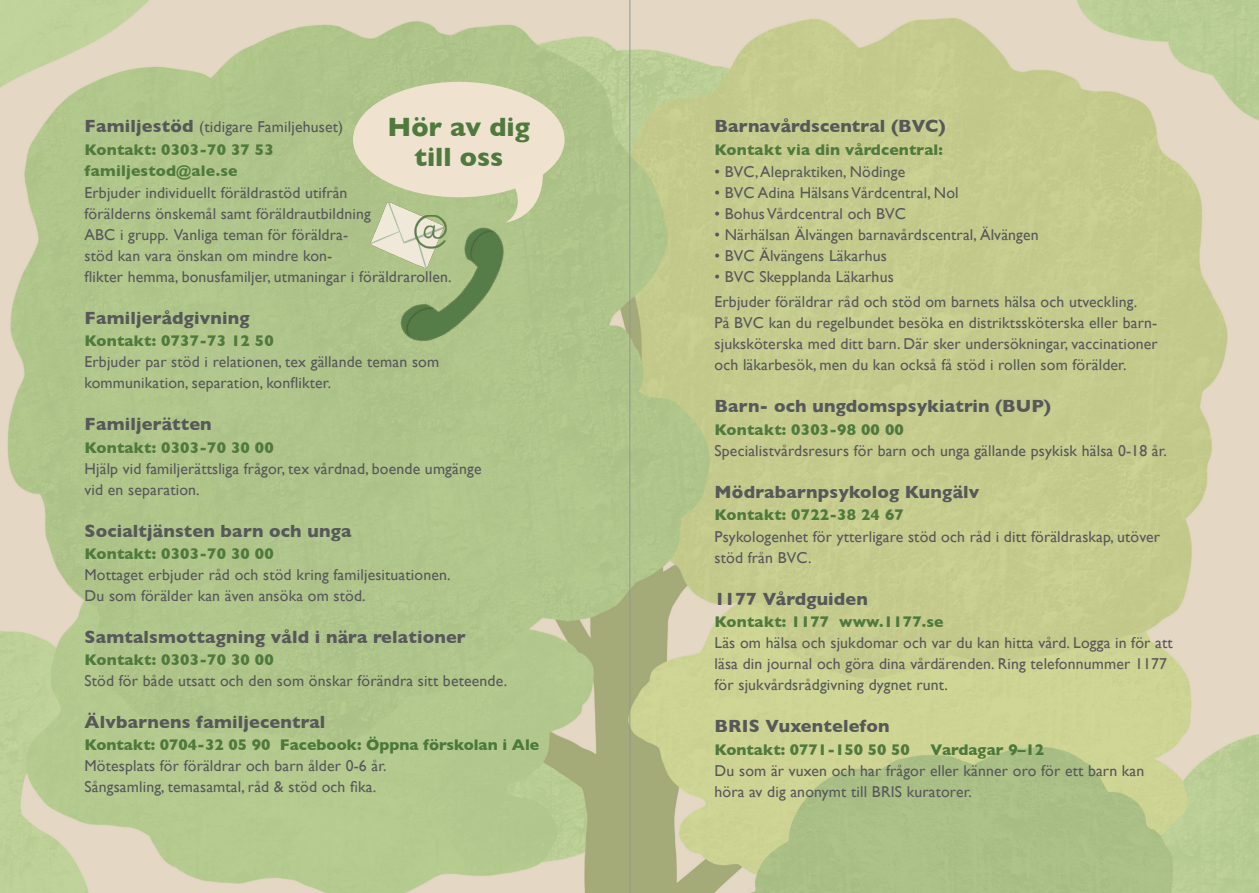
<style>
.page{position:relative;width:1259px;height:893px;background:#fff}
.page>*{position:absolute;margin:0;border:0;box-sizing:border-box;transform-origin:0 0}
.t1{font:700 27px "Gill Sans";color:#4f793d}
.Brödtext{font:700 18px "Gill Sans";letter-spacing:.01em;color:#57585a}
.Brödtext-2{font:15.75px/21px "Gill Sans";letter-spacing:.01em;color:#57585a}
.Brödtext-3{font:700 15.75px/21px "Gill Sans";letter-spacing:.01em;color:#4f793d}
.Mellanrubrik{font:700 15.75px "Gill Sans";color:#4c783b}
.Mellanrubrik-2{font:700 15.75px "Gill Sans";color:#4f793d}
.s1{font-weight:700;font-size:18px}
.s2{color:#4f793d}
</style>
<div class="page">
<img style="left:0;top:0;width:1259px;height:893px">
<img style="left:368px;top:200px;width:80px;height:70px">
<img style="left:370px;top:215px;width:164px;height:136px">
<img style="left:411px;top:215px;width:37px;height:37px">
<div style="left:353px;top:82px;width:211px;height:115px;background:#efe3d0;border-radius:50%"></div>
<svg style="left:505px;top:174px;width:39px;height:49px"></svg>
<hr style="left:629px;top:0;width:1px;height:893px;background:#939598">
<p class="t1" style="left:388px;top:105px;width:144px">Hör av dig</p>
<p class="t1" style="left:414px;top:135px;width:90px">till oss</p>
<p class="Brödtext-2" style="left:85px;top:116px;width:260px"><span class="s1">Familjestöd</span> (tidigare Familjehuset)</p>
<p class="Brödtext-3" style="left:85px;top:139px;width:191px">Kontakt: 0303-70 37 53 familjestod@ale.se</p>
<p class="Brödtext-2" style="left:85px;top:182px;width:369px">Erbjuder individuellt föräldrastöd utifrån<br>förälderns önskemål samt föräldrautbildning<br>ABC i grupp. Vanliga teman för föräldra-<br>stöd kan vara önskan om mindre kon-<br>flikter hemma, bonusfamiljer, utmaningar i föräldrarollen.</p>
<p class="Brödtext" style="left:85px;top:304px;width:166px">Familjerådgivning</p>
<p class="Brödtext-3" style="left:85px;top:330px;width:191px">Kontakt: 0737-73 12 50</p>
<p class="Brödtext-2" style="left:85px;top:351px;width:356px">Erbjuder par stöd i relationen, tex gällande teman som kommunikation, separation, konflikter.</p>
<p class="Brödtext" style="left:85px;top:410px;width:129px">Familjerätten</p>
<p class="Brödtext-3" style="left:85px;top:436px;width:191px">Kontakt: 0303-70 30 00</p>
<p class="Brödtext-2" style="left:85px;top:458px;width:398px">Hjälp vid familjerättsliga frågor, tex vårdnad, boende umgänge vid en separation.</p>
<p class="Brödtext" style="left:85px;top:516px;width:268px">Socialtjänsten barn och unga</p>
<p class="Brödtext-3" style="left:85px;top:543px;width:191px">Kontakt: 0303-70 30 00</p>
<p class="Brödtext-2" style="left:85px;top:564px;width:367px">Mottaget erbjuder råd och stöd kring familjesituationen.</p>
<p class="Brödtext-2" style="left:85px;top:585px;width:283px">Du som förälder kan även ansöka om stöd.</p>
<p class="Brödtext" style="left:85px;top:622px;width:383px">Samtalsmottagning våld i nära relationer</p>
<p class="Brödtext-3" style="left:85px;top:649px;width:191px">Kontakt: 0303-70 30 00</p>
<p class="Brödtext-2" style="left:85px;top:670px;width:424px">Stöd för både utsatt och den som önskar förändra sitt beteende.</p>
<p class="Brödtext" style="left:85px;top:708px;width:242px">Älvbarnens familjecentral</p>
<p class="Mellanrubrik" style="left:85px;top:733px;width:456px"><span class="s2">Kontakt: 0704-32 05 90</span> Facebook: Öppna förskolan i Ale</p>
<p class="Brödtext-2" style="left:85px;top:755px;width:304px">Mötesplats för föräldrar och barn ålder 0-6 år.</p>
<p class="Brödtext-2" style="left:85px;top:776px;width:293px">Sångsamling, temasamtal, råd &amp; stöd och fika.</p>
<p class="Brödtext" style="left:714px;top:112px;width:232px">Barnavårdscentral (BVC)</p>
<p class="Brödtext-3" style="left:714px;top:139px;width:230px">Kontakt via din vårdcentral:</p>
<p class="Brödtext-2" style="left:714px;top:161px;width:192px">• BVC,Alepraktiken, Nödinge</p>
<p class="Brödtext-2" style="left:714px;top:182px;width:246px">• BVC Adina HälsansVårdcentral, Nol</p>
<p class="Brödtext-2" style="left:714px;top:203px;width:193px">• Bohus Vårdcentral och BVC</p>
<p class="Brödtext-2" style="left:714px;top:224px;width:326px">• Närhälsan Älvängen barnavårdscentral, Älvängen</p>
<p class="Brödtext-2" style="left:714px;top:245px;width:174px">• BVC Älvängens Läkarhus</p>
<p class="Brödtext-2" style="left:714px;top:266px;width:181px">• BVC Skepplanda Läkarhus</p>
<p class="Brödtext-2" style="left:714px;top:291px;width:424px">Erbjuder föräldrar råd och stöd om barnets hälsa och utveckling.</p>
<p class="Brödtext-2" style="left:714px;top:312px;width:445px;text-align:justify">På BVC kan du regelbundet besöka en distriktssköterska eller barn&shy;sjuksköterska med ditt barn. Där sker undersökningar, vaccinationer och läkarbesök, men du kan också få stöd i rollen som förälder.</p>
<p class="Brödtext" style="left:714px;top:392px;width:338px">Barn- och ungdomspsykiatrin (BUP)</p>
<p class="Brödtext-3" style="left:714px;top:418px;width:191px">Kontakt: 0303-98 00 00</p>
<p class="Brödtext-2" style="left:714px;top:440px;width:454px">Specialistvårdsresurs för barn och unga gällande psykisk hälsa 0-18 år.</p>
<p class="Brödtext" style="left:714px;top:477px;width:266px">Mödrabarnpsykolog Kungälv</p>
<p class="Brödtext-3" style="left:714px;top:504px;width:191px">Kontakt: 0722-38 24 67</p>
<p class="Brödtext-2" style="left:714px;top:526px;width:447px">Psykologenhet för ytterligare stöd och råd i ditt föräldraskap, utöver stöd från BVC.</p>
<p class="Brödtext" style="left:714px;top:585px;width:155px">1177 Vårdguiden</p>
<p class="Brödtext-3" style="left:714px;top:611px;width:230px">Kontakt: 1177 www.1177.se</p>
<p class="Brödtext-2" style="left:714px;top:632px;width:460px">Läs om hälsa och sjukdomar och var du kan hitta vård. Logga in för att läsa din journal och göra dina vårdärenden. Ring telefonnummer 1177 för sjukvårdsrådgivning dygnet runt.</p>
<p class="Brödtext" style="left:714px;top:712px;width:176px">BRIS Vuxentelefon</p>
<p class="Mellanrubrik-2" style="left:714px;top:737px;width:197px">Kontakt: 0771-150 50 50</p>
<p class="Mellanrubrik" style="left:930px;top:737px;width:115px">Vardagar 9–12</p>
<p class="Brödtext-2" style="left:714px;top:760px;width:431px">Du som är vuxen och har frågor eller känner oro för ett barn kan höra av dig anonymt till BRIS kuratorer.</p>
</div>
